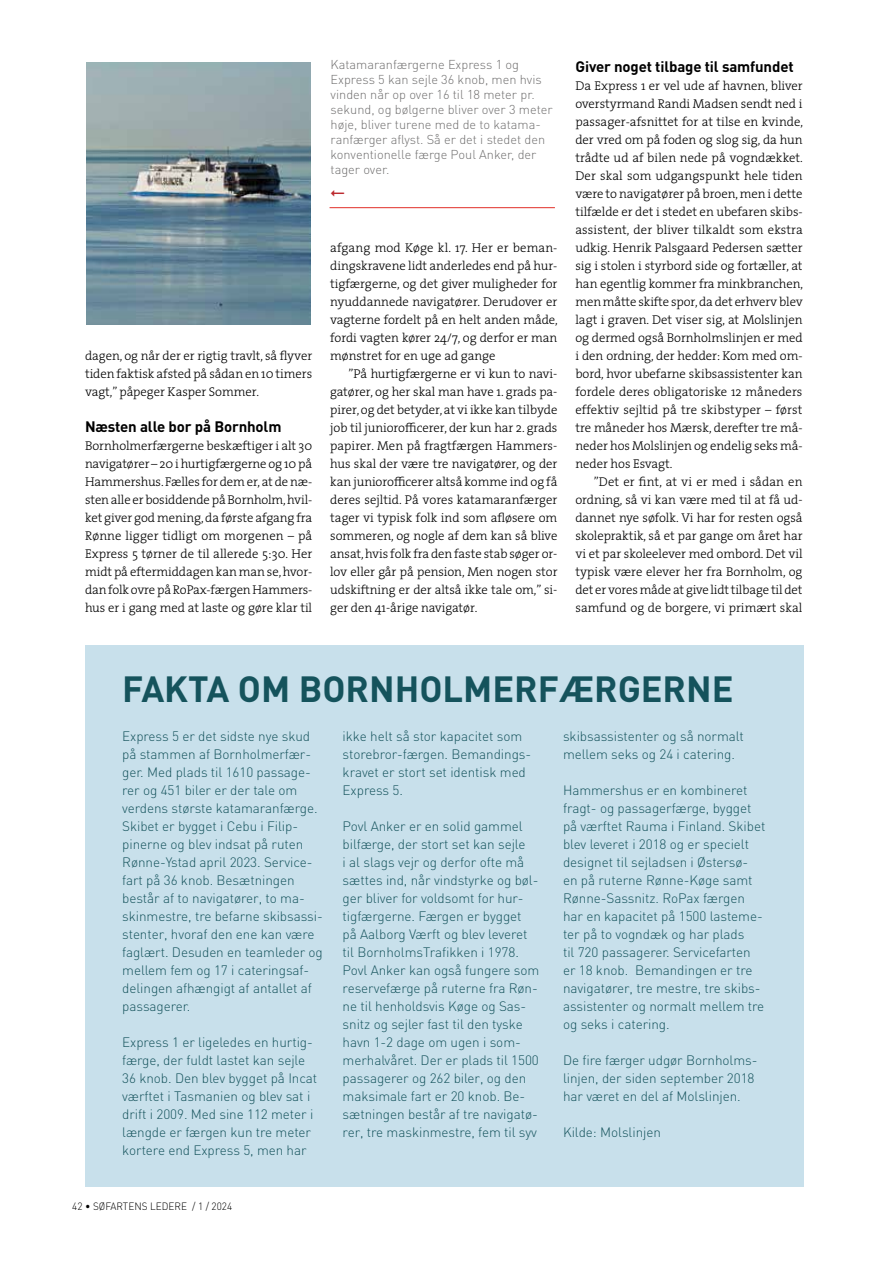
<style>
.page{position:relative;width:893px;height:1263px;background:#fff}
.page>*{position:absolute;margin:0;border:0;box-sizing:border-box;transform-origin:0 0}
.t1{font:700 36px "DIN";color:#15535c}
.t2{font:700 15px "DINOT";letter-spacing:-.01em;color:#000}
.t3{font:300 13.5px/18px "DIN";letter-spacing:-.005em;color:#15535c}
.t4{font:300 12.75px/18px "The Serif";letter-spacing:-.005em;color:#000;text-align:justify}
.t5{font:12.75px/18px "The Serif HP3 Lig";letter-spacing:-.005em;color:#000;text-align:justify}
.t6{font:300 12.75px/15px "DINOT";color:#706f6f}
.t7{font:300 10.5px "DINOT";color:#000;scale:.95 1}
</style>
<div class="page">
<div style="left:85px;top:645px;width:719px;height:541px;background:#c8e0eb"></div>
<img style="left:86px;top:62px;width:224px;height:263px">
<hr style="left:330px;top:207px;width:225px;height:1px;background:#e12f28">
<p class="t6" style="left:331px;top:57px;width:224px">Katamaranfærgerne Express 1 og Express 5 kan sejle 36 knob, men hvis vinden når op over 16 til 18 meter pr. sekund, og bølgerne bliver over 3 meter høje, bliver turene med de to katama&shy;ranfærger aflyst. Så er det i stedet den konventionelle færge Poul Anker, der tager over.</p>
<p class="t5" style="left:85px;top:347px;width:229px">dagen, og når der er rigtig travlt, så flyver tiden faktisk afsted på sådan en 10 timers vagt,” påpeger Kasper Sommer.</p>
<p class="t2" style="left:85px;top:417px;width:198px">Næsten alle bor på Bornholm</p>
<p class="t4" style="left:85px;top:436px;width:229px">Bornholmerfærgerne beskæftiger i alt 30 navigatører – 20 i hurtigfærgerne og 10 på Hammershus. Fælles for dem er, at de næ&shy;sten alle er bosiddende på Bornholm, hvil&shy;ket giver god mening, da første afgang fra Rønne ligger tidligt om morgenen – på Express 5 tørner de til allerede 5:30. Her midt på eftermiddagen kan man se, hvor&shy;dan folk ovre på RoPax-færgen Hammers&shy;hus er i gang med at laste og gøre klar til</p>
<p class="t4" style="left:330px;top:238px;width:229px">afgang mod Køge kl. 17. Her er beman&shy;dingskravene lidt anderledes end på hur&shy;tigfærgerne, og det giver muligheder for nyuddannede navigatører. Derudover er vagterne fordelt på en helt anden måde, fordi vagten kører 24/7, og derfor er man mønstret for en uge ad gange</p>
<p class="t5" style="left:330px;top:365px;width:229px;text-indent:18px">”På hurtigfærgerne er vi kun to navi&shy;gatører, og her skal man have 1. grads pa&shy;pirer, og det betyder, at vi ikke kan tilbyde job til juniorofficerer, der kun har 2. grads papirer. Men på fragtfærgen Hammers&shy;hus skal der være tre navigatører, og der kan juniorofficerer altså komme ind og få deres sejltid. På vores katamaranfærger tager vi typisk folk ind som afløsere om sommeren, og nogle af dem kan så blive ansat, hvis folk fra den faste stab søger or&shy;lov eller går på pension, Men nogen stor udskiftning er der altså ikke tale om,” si&shy;ger den 41-årige navigatør.</p>
<p class="t2" style="left:575px;top:57px;width:220px">Giver noget tilbage til samfundet</p>
<p class="t4" style="left:575px;top:76px;width:229px">Da Express 1 er vel ude af havnen, bliver overstyrmand Randi Madsen sendt ned i passager-afsnittet for at tilse en kvinde, der vred om på foden og slog sig, da hun trådte ud af bilen nede på vogndækket.<br>Der skal som udgangspunkt hele tiden være to navigatører på broen, men i dette tilfælde er det i stedet en ubefaren skibs&shy;assistent, der bliver tilkaldt som ekstra udkig. Henrik Palsgaard Pedersen sætter sig i stolen i styrbord side og fortæller, at han egentlig kommer fra minkbranchen, men måtte skifte spor, da det erhverv blev lagt i graven. Det viser sig, at Molslinjen og dermed også Bornholmslinjen er med i den ordning, der hedder: Kom med om&shy;bord, hvor ubefarne skibsassistenter kan fordele deres obligatoriske 12 måneders effektiv sejltid på tre skibstyper – først tre måneder hos Mærsk, derefter tre må&shy;neder hos Molslinjen og endelig seks må&shy;neder hos Esvagt.</p>
<p class="t5" style="left:575px;top:473px;width:229px;text-indent:18px">”Det er fint, at vi er med i sådan en ordning, så vi kan være med til at få ud&shy;dannet nye søfolk. Vi har for resten også skolepraktik, så et par gange om året har vi et par skoleelever med ombord. Det vil typisk være elever her fra Bornholm, og det er vores måde at give lidt tilbage til det samfund og de borgere, vi primært skal</p>
<h1 class="t1" style="left:122px;top:665px;width:613px">FAKTA OM BORNHOLMERFÆRGERNE</h1>
<p class="t3" style="left:122px;top:727px;width:202px">Express 5 er det sidste nye skud på stammen af Bornholmerfær&shy;ger. Med plads til 1610 passage&shy;rer og 451 biler er der tale om verdens største katamaranfærge.<br>Skibet er bygget i Cebu i Filip&shy;pinerne og blev indsat på ruten<br>Rønne-Ystad april 2023. Service&shy;fart på 36 knob. Besætningen består af to navigatører, to ma&shy;skinmestre, tre befarne skibsassi&shy;stenter, hvoraf den ene kan være faglært. Desuden en teamleder og mellem fem og 17 i cateringsaf&shy;delingen afhængigt af antallet af passagerer.</p>
<p class="t3" style="left:122px;top:1033px;width:197px">Express 1 er ligeledes en hurtig&shy;færge, der fuldt lastet kan sejle<br>36 knob. Den blev bygget på Incat værftet i Tasmanien og blev sat i drift i 2009. Med sine 112 meter i længde er færgen kun tre meter kortere end Express 5, men har</p>
<p class="t7" style="left:72px;top:1200px;width:170px">42 • SØFARTENS LEDERE / 1 / 2024</p>
<p class="t3" style="left:343px;top:727px;width:190px">ikke helt så stor kapacitet som storebror-færgen. Bemandings&shy;kravet er stort set identisk med<br>Express 5.</p>
<p class="t3" style="left:343px;top:817px;width:198px">Povl Anker er en solid gammel bilfærge, der stort set kan sejle<br>i al slags vejr og derfor ofte må sættes ind, når vindstyrke og bøl&shy;ger bliver for voldsomt for hur&shy;tigfærgerne. Færgen er bygget<br>på Aalborg Værft og blev leveret til BornholmsTrafikken i 1978.<br>Povl Anker kan også fungere som reservefærge på ruterne fra Røn&shy;ne til henholdsvis Køge og Sas&shy;snitz og sejler fast til den tyske havn 1-2 dage om ugen i som&shy;merhalvåret. Der er plads til 1500 passagerer og 262 biler, og den maksimale fart er 20 knob. Be&shy;sætningen består af tre navigatø&shy;rer, tre maskinmestre, fem til syv</p>
<p class="t3" style="left:563px;top:727px;width:182px">skibsassistenter og så normalt mellem seks og 24 i catering.</p>
<p class="t3" style="left:563px;top:781px;width:204px">Hammershus er en kombineret fragt- og passagerfærge, bygget på værftet Rauma i Finland. Skibet blev leveret i 2018 og er specielt designet til sejladsen i Østersø&shy;en på ruterne Rønne-Køge samt<br>Rønne-Sassnitz. RoPax færgen har en kapacitet på 1500 lasteme&shy;ter på to vogndæk og har plads<br>til 720 passagerer. Servicefarten er 18 knob. Bemandingen er tre navigatører, tre mestre, tre skibs&shy;assistenter og normalt mellem tre og seks i catering.</p>
<p class="t3" style="left:563px;top:1051px;width:196px">De fire færger udgør Bornholms&shy;linjen, der siden september 2018 har været en del af Molslinjen.</p>
<p class="t3" style="left:563px;top:1123px;width:99px">Kilde: Molslinjen</p>
</div>
